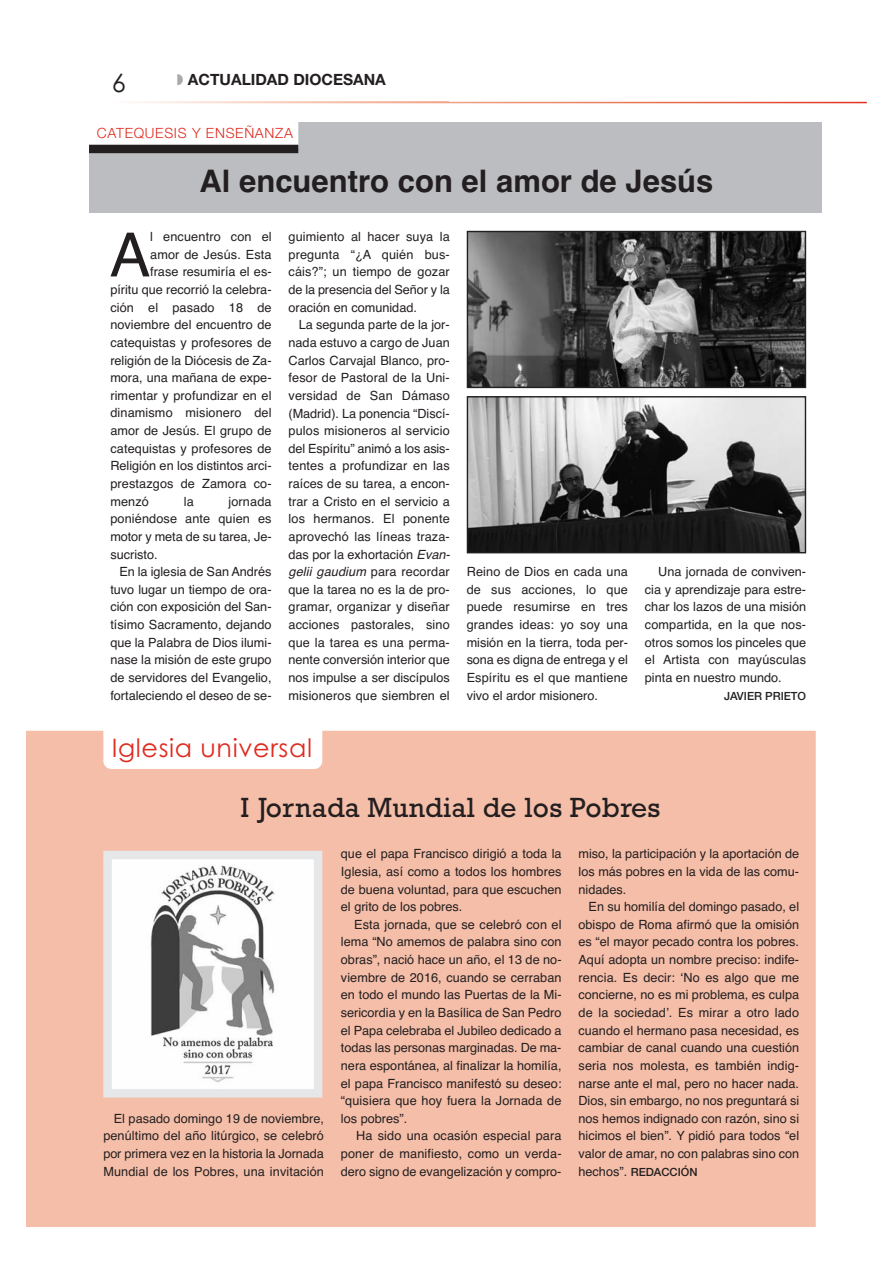
<style>
.page{position:relative;width:893px;height:1265px;background:#fff}
.page>*{position:absolute;margin:0;border:0;box-sizing:border-box;transform-origin:0 0}
.t1{font:61.05px "Helvetica";color:#231f20}
.t2{font:700 31.05px "Helvetica";color:#231f20}
.t3{font:28.2px "Rockwell";letter-spacing:.01em;color:#231f20}
.t4{font:25.35px "Century Gothic";letter-spacing:.025em;color:#e02b1f}
.t5{font:25.35px "Century Gothic";color:#231f20}
.t6{font:700 15.45px "Helvetica Neue";color:#231f20}
.t7{font:300 14.1px "Helvetica Neue";letter-spacing:.05em;color:#e02b1f}
.t8{font:12.75px/17.7px "Helvetica";color:#231f20;text-align:justify}
.t9{font:500 11.25px "Helvetica Neue";color:#231f20}
.s1{font-style:italic}
.s2{font-family:"Helvetica";font-weight:400;font-size:12.75px}
</style>
<div class="page">
<div style="left:89px;top:122px;width:732px;height:90px;background:#bbbdc0"></div>
<img style="left:134px;top:101px;width:732px;height:2px">
<div style="left:86px;top:119px;width:212px;height:29px;background:#fff"></div>
<div style="left:89px;top:145px;width:209px;height:8px;background:#231f20"></div>
<img style="left:468px;top:233px;width:336px;height:153px">
<div style="left:466px;top:231px;width:340px;height:157px;border:1px solid #231f20"></div>
<div style="left:26px;top:730px;width:789px;height:496px;background:#f5bea8"></div>
<img style="left:112px;top:859px;width:201px;height:229px">
<div style="left:103px;top:850px;width:219px;height:247px;border:8px solid #e6e7e8"></div>
<div style="left:103px;top:720px;width:219px;height:49px;background:#fff;border-radius:8px"></div>
<img style="left:468px;top:398px;width:336px;height:153px">
<div style="left:466px;top:396px;width:340px;height:157px;border:1px solid #231f20"></div>
<h3 class="t5" style="left:112px;top:73px;width:16px">6</h3>
<p class="t6" style="left:188px;top:74px;width:199px">ACTUALIDAD DIOCESANA</p>
<p class="t7" style="left:97px;top:128px;width:197px">CATEQUESIS Y ENSEÑANZA</p>
<h2 class="t2" style="left:199px;top:169px;width:515px">Al encuentro con el amor de Jesús</h2>
<h1 class="t1" style="left:110px;top:232px;width:42px">A</h1>
<p class="t8" style="left:150px;top:229px;width:123px">l encuentro con el</p>
<p class="t8" style="left:150px;top:247px;width:123px">amor de Jesús. Esta</p>
<p class="t8" style="left:150px;top:264px;width:123px">frase resumiría el es-</p>
<p class="t8" style="left:110px;top:282px;width:163px">píritu que recorrió la celebra-</p>
<p class="t8" style="left:110px;top:299px;width:163px">ción el pasado 18 de</p>
<p class="t8" style="left:110px;top:317px;width:163px">noviembre del encuentro de</p>
<p class="t8" style="left:110px;top:335px;width:163px">catequistas y profesores de</p>
<p class="t8" style="left:110px;top:352px;width:163px">religión de la Diócesis de Za-</p>
<p class="t8" style="left:110px;top:370px;width:163px">mora, una mañana de expe-</p>
<p class="t8" style="left:110px;top:388px;width:163px">rimentar y profundizar en el</p>
<p class="t8" style="left:110px;top:405px;width:163px">dinamismo misionero del</p>
<p class="t8" style="left:110px;top:423px;width:163px">amor de Jesús. El grupo de</p>
<p class="t8" style="left:110px;top:440px;width:163px">catequistas y profesores de</p>
<p class="t8" style="left:110px;top:458px;width:163px">Religión en los distintos arci-</p>
<p class="t8" style="left:110px;top:476px;width:163px">prestazgos de Zamora co-</p>
<p class="t8" style="left:110px;top:493px;width:40px">menzó</p>
<p class="t8" style="left:184px;top:493px;width:11px">la</p>
<p class="t8" style="left:110px;top:493px;width:163px;text-indent:118px">jornada poniéndose ante quien es motor y meta de su tarea, Je&shy;sucristo.</p>
<p class="t8" style="left:110px;top:564px;width:163px;text-indent:9px">En la iglesia de San Andrés tuvo lugar un tiempo de ora&shy;ción con exposición del San&shy;tísimo Sacramento, dejando que la Palabra de Dios ilumi&shy;nase la misión de este grupo de servidores del Evangelio, fortaleciendo el deseo de se-</p>
<p class="t8" style="left:288px;top:229px;width:163px">guimiento al hacer suya la pregunta “¿A quién bus&shy;cáis?”; un tiempo de gozar de la presencia del Señor y la oración en comunidad.</p>
<p class="t8" style="left:288px;top:317px;width:163px;text-indent:10px">La segunda parte de la jor&shy;nada estuvo a cargo de Juan Carlos Carvajal Blanco, pro&shy;fesor de Pastoral de la Uni&shy;versidad de San Dámaso (Madrid). La ponencia “Discí&shy;pulos misioneros al servicio del Espíritu” animó a los asis&shy;tentes a profundizar en las raíces de su tarea, a encon&shy;trar a Cristo en el servicio a los hermanos. El ponente aprovechó las líneas traza&shy;das por la exhortación <span class="s1">Evan&shy;gelii gaudium</span> para recordar que la tarea no es la de pro&shy;gramar, organizar y diseñar acciones pastorales, sino que la tarea es una perma&shy;nente conversión interior que nos impulse a ser discípulos misioneros que siembren el</p>
<h3 class="t4" style="left:112px;top:738px;width:202px">Iglesia universal</h3>
<p class="t8" style="left:466px;top:564px;width:163px">Reino de Dios en cada una de sus acciones, lo que puede resumirse en tres grandes ideas: yo soy una misión en la tierra, toda per&shy;sona es digna de entrega y el Espíritu es el que mantiene vivo el ardor misionero.</p>
<p class="t8" style="left:645px;top:564px;width:163px;text-indent:13px">Una jornada de conviven&shy;cia y aprendizaje para estre&shy;char los lazos de una misión compartida, en la que nos&shy;otros somos los pinceles que el Artista con mayúsculas pinta en nuestro mundo.</p>
<p class="t9" style="left:724px;top:691px;width:84px">JAVIER PRIETO</p>
<h3 class="t3" style="left:240px;top:797px;width:421px">I Jornada Mundial de los Pobres</h3>
<p class="t8" style="left:103px;top:1110px;width:222px;text-indent:10px">El pasado domingo 19 de noviembre, penúltimo del año litúrgico, se celebró por primera vez en la historia la Jornada Mundial de los Pobres, una invitación</p>
<p class="t8" style="left:341px;top:846px;width:222px">que el papa Francisco dirigió a toda la Iglesia, así como a todos los hombres de buena voluntad, para que escuchen el grito de los pobres.</p>
<p class="t8" style="left:341px;top:916px;width:222px;text-indent:13px">Esta jornada, que se celebró con el lema “No amemos de palabra sino con obras”, nació hace un año, el 13 de no&shy;viembre de 2016, cuando se cerraban en todo el mundo las Puertas de la Mi&shy;sericordia y en la Basílica de San Pedro el Papa celebraba el Jubileo dedicado a todas las personas marginadas. De ma&shy;nera espontánea, al finalizar la homilía, el papa Francisco manifestó su deseo: “quisiera que hoy fuera la Jornada de los pobres”.</p>
<p class="t8" style="left:341px;top:1128px;width:222px;text-indent:15px">Ha sido una ocasión especial para poner de manifiesto, como un verda&shy;dero signo de evangelización y compro-</p>
<p class="t8" style="left:578px;top:846px;width:222px">miso, la participación y la aportación de los más pobres en la vida de las comu&shy;nidades.</p>
<p class="t8" style="left:578px;top:899px;width:222px;text-indent:10px">En su homilía del domingo pasado, el obispo de Roma afirmó que la omisión es “el mayor pecado contra los pobres.<br>Aquí adopta un nombre preciso: indife&shy;rencia. Es decir: ‘No es algo que me concierne, no es mi problema, es culpa de la sociedad’. Es mirar a otro lado cuando el hermano pasa necesidad, es cambiar de canal cuando una cuestión seria nos molesta, es también indig&shy;narse ante el mal, pero no hacer nada.<br>Dios, sin embargo, no nos preguntará si nos hemos indignado con razón, sino si hicimos el bien”. Y pidió para todos “el valor de amar, no con palabras sino con</p>
<p class="t9" style="left:578px;top:1167px;width:121px"><span class="s2">hechos”.</span> REDACCIÓN</p>
</div>
